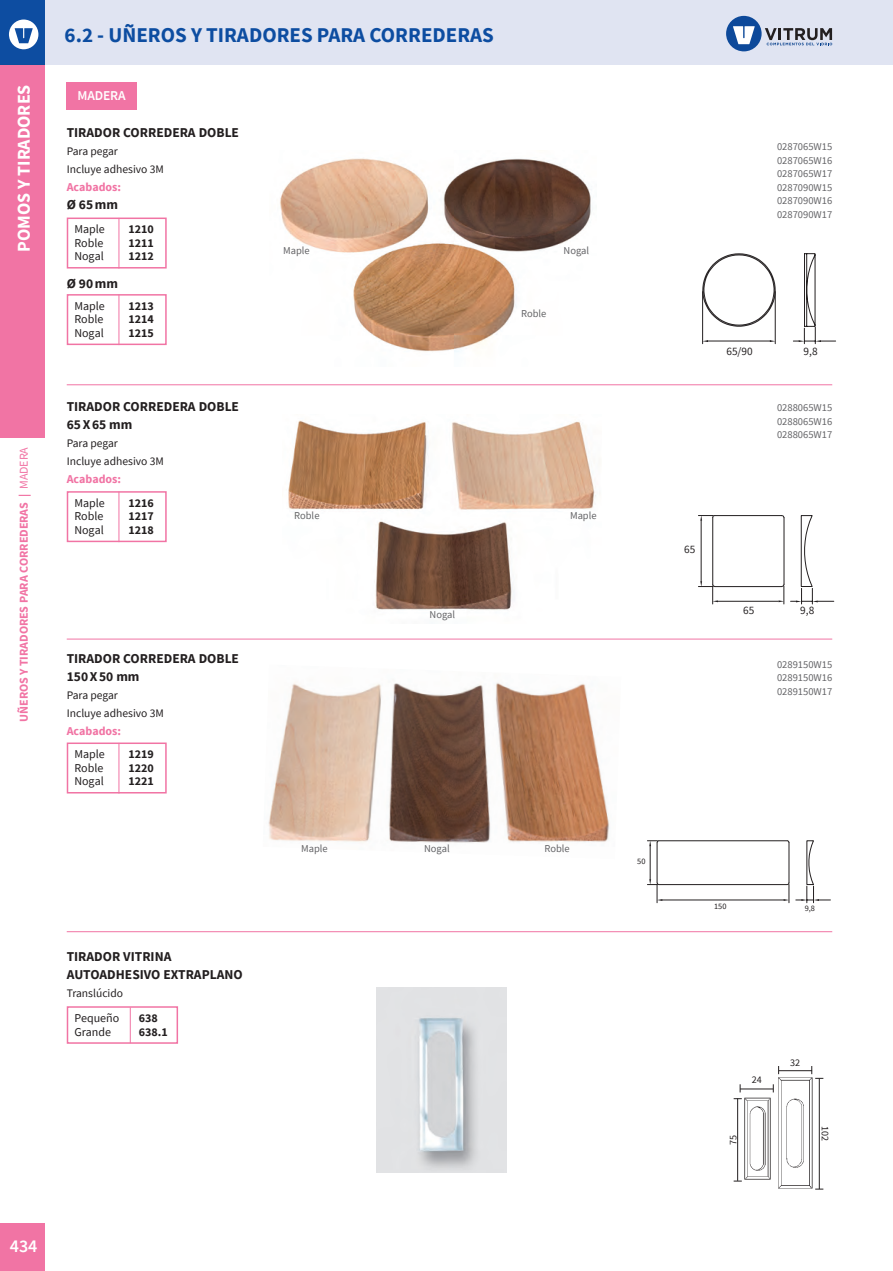
<style>
.page{position:relative;width:893px;height:1271px;background:#fff}
.page>*{position:absolute;margin:0;border:0;box-sizing:border-box;transform-origin:0 0}
.t1{font:700 21px "Source Sans Pro";color:#0d4da1}
.t2{font:700 18px "Source Sans Pro";color:#fff}
.t3{font:600 18px "Source Sans Pro";color:#fff}
.t4{font:700 13.5px/18px "Source Sans Pro";color:#231f20}
.t5{font:600 13.5px "Source Sans Pro";letter-spacing:-.01em;color:#fff}
.t6{font:12px/13.5px "Source Sans Pro";color:#231f20}
.t7{font:700 12px "Source Sans Pro";letter-spacing:-.01em;color:#f174a4}
.t8{font:700 12px/13.5px "Source Sans Pro";color:#231f20;text-align:justify}
.t9{font:11.55px/18px "Source Sans Pro";color:#231f20}
.t10{font:11.25px "Source Sans Pro";color:#231f20}
.t11{font:10.5px/13.5px "Source Sans Pro";color:#636366;text-align:justify}
.t12{font:10.05px "Source Sans Pro";color:#231f20}
.t13{font:8.25px "Source Sans Pro";color:#231f20}
.s1{font-weight:400}
</style>
<div class="page">
<div style="left:0;top:0;width:44px;height:438px;background:#f174a4"></div>
<div style="left:0;top:1222px;width:44px;height:48px;background:#f174a4"></div>
<div style="left:44px;top:0;width:849px;height:64px;background:#e0e4f2"></div>
<div style="left:0;top:0;width:44px;height:64px;background:#0d4da1"></div>
<hr style="left:0;top:64px;width:44px;height:1px;background:#0d4d9a">
<svg style="left:9px;top:19px;width:30px;height:30px"></svg>
<hr style="left:67px;top:638px;width:765px;height:1px;background:#f174a4">
<hr style="left:67px;top:384px;width:765px;height:1px;background:#f174a4">
<div style="left:67px;top:82px;width:70px;height:27px;background:#f174a4"></div>
<div style="left:67px;top:217px;width:100px;height:51px;border:2px solid #f174a4"></div>
<hr style="left:119px;top:218px;width:1px;height:50px;background:#f174a4">
<div style="left:67px;top:491px;width:100px;height:51px;border:2px solid #f174a4"></div>
<hr style="left:119px;top:491px;width:1px;height:51px;background:#f174a4">
<div style="left:67px;top:742px;width:100px;height:51px;border:2px solid #f174a4"></div>
<hr style="left:119px;top:742px;width:1px;height:51px;background:#f174a4">
<div style="left:67px;top:294px;width:100px;height:51px;border:2px solid #f174a4"></div>
<hr style="left:119px;top:294px;width:1px;height:51px;background:#f174a4">
<svg style="left:702px;top:253px;width:74px;height:74px"></svg>
<hr style="left:702px;top:291px;width:1px;height:52px;background:#231f20">
<hr style="left:775px;top:291px;width:1px;height:52px;background:#231f20">
<hr style="left:707px;top:341px;width:64px;height:1px;background:#231f20">
<svg style="left:793px;top:253px;width:43px;height:90px"></svg>
<svg style="left:698px;top:515px;width:136px;height:89px"></svg>
<hr style="left:659px;top:884px;width:128px;height:1px;background:#231f20">
<hr style="left:659px;top:840px;width:128px;height:1px;background:#231f20">
<hr style="left:657px;top:842px;width:1px;height:40px;background:#231f20">
<hr style="left:650px;top:846px;width:1px;height:33px;background:#231f20">
<svg style="left:647px;top:840px;width:12px;height:6px"></svg>
<hr style="left:662px;top:899px;width:121px;height:1px;background:#231f20">
<svg style="left:647px;top:879px;width:15px;height:23px"></svg>
<svg style="left:783px;top:840px;width:7px;height:62px"></svg>
<svg style="left:796px;top:840px;width:34px;height:62px"></svg>
<img style="left:280px;top:158px;width:311px;height:194px">
<img style="left:288px;top:420px;width:308px;height:190px">
<img style="left:268px;top:682px;width:342px;height:161px">
<div style="left:67px;top:1006px;width:111px;height:37px;border:2px solid #f174a4"></div>
<hr style="left:130px;top:1007px;width:1px;height:35px;background:#f174a4">
<hr style="left:67px;top:931px;width:765px;height:1px;background:#f174a4">
<img style="left:377px;top:987px;width:130px;height:184px">
<img style="left:741px;top:1084px;width:32px;height:98px">
<hr style="left:740px;top:1088px;width:33px;height:1px;background:#231f20">
<hr style="left:737px;top:1098px;width:1px;height:82px;background:#231f20">
<img style="left:778px;top:1066px;width:46px;height:124px">
<hr style="left:779px;top:1070px;width:33px;height:1px;background:#231f20">
<hr style="left:819px;top:1078px;width:1px;height:110px;background:#231f20">
<svg style="left:811px;top:1066px;width:12px;height:12px"></svg>
<svg style="left:765px;top:28px;width:67px;height:17px"></svg>
<div style="left:726px;top:16px;width:36px;height:36px;background:#0d499a;border-radius:50%"></div>
<svg style="left:733px;top:26px;width:22px;height:18px"></svg>
<h2 class="t2" style="left:12px;top:252px;width:169px;rotate:-90deg">POMOS Y TIRADORES</h2>
<p class="t7" style="left:16px;top:721px;width:276px;rotate:-90deg">UÑEROS Y TIRADORES PARA CORREDERAS | <span class="s1">MADERA</span></p>
<h1 class="t1" style="left:65px;top:21px;width:431px">6.2 - UÑEROS Y TIRADORES PARA CORREDERAS</h1>
<p class="t5" style="left:77px;top:87px;width:50px">MADERA</p>
<p class="t4" style="left:67px;top:123px;width:174px">TIRADOR CORREDERA DOBLE</p>
<p class="t9" style="left:67px;top:141px;width:99px">Para pegar<br>Incluye adhesivo 3M</p>
<p class="t7" style="left:67px;top:179px;width:56px">Acabados:</p>
<p class="t4" style="left:67px;top:195px;width:53px">Ø 65 mm</p>
<p class="t6" style="left:74px;top:222px;width:32px">Maple<br>Roble<br>Nogal</p>
<p class="t8" style="left:128px;top:222px;width:27px">1210<br>1211<br>1212</p>
<p class="t4" style="left:67px;top:274px;width:53px">Ø 90 mm</p>
<p class="t6" style="left:74px;top:299px;width:32px">Maple<br>Roble<br>Nogal</p>
<p class="t8" style="left:128px;top:299px;width:27px">1213<br>1214<br>1215</p>
<p class="t4" style="left:67px;top:397px;width:174px">TIRADOR CORREDERA DOBLE<br>65 X 65 mm</p>
<p class="t9" style="left:67px;top:434px;width:99px">Para pegar<br>Incluye adhesivo 3M</p>
<p class="t7" style="left:67px;top:471px;width:56px">Acabados:</p>
<p class="t6" style="left:74px;top:496px;width:32px">Maple<br>Roble<br>Nogal</p>
<p class="t8" style="left:128px;top:496px;width:27px">1216<br>1217<br>1218</p>
<p class="t4" style="left:67px;top:649px;width:174px">TIRADOR CORREDERA DOBLE<br>150 X 50 mm</p>
<p class="t9" style="left:67px;top:686px;width:99px">Para pegar<br>Incluye adhesivo 3M</p>
<p class="t7" style="left:67px;top:723px;width:56px">Acabados:</p>
<p class="t6" style="left:74px;top:747px;width:32px">Maple<br>Roble<br>Nogal</p>
<p class="t8" style="left:128px;top:747px;width:27px">1219<br>1220<br>1221</p>
<p class="t11" style="left:283px;top:243px;width:28px">Maple</p>
<p class="t11" style="left:564px;top:243px;width:27px">Nogal</p>
<p class="t11" style="left:521px;top:306px;width:27px">Roble</p>
<p class="t11" style="left:294px;top:508px;width:27px">Roble</p>
<p class="t11" style="left:570px;top:508px;width:28px">Maple</p>
<p class="t11" style="left:429px;top:607px;width:27px">Nogal</p>
<p class="t11" style="left:301px;top:841px;width:28px">Maple</p>
<p class="t11" style="left:424px;top:841px;width:27px">Nogal</p>
<p class="t11" style="left:544px;top:841px;width:27px">Roble</p>
<p class="t4" style="left:67px;top:946px;width:177px">TIRADOR VITRINA<br>AUTOADHESIVO EXTRAPLANO</p>
<p class="t9" style="left:67px;top:983px;width:58px">Translúcido</p>
<p class="t6" style="left:74px;top:1010px;width:46px">Pequeño<br>Grande</p>
<p class="t8" style="left:139px;top:1010px;width:30px">638<br>638.1</p>
<h2 class="t3" style="left:10px;top:1233px;width:29px">434</h2>
<p class="t11" style="left:777px;top:139px;width:57px">0287065W15<br>0287065W16<br>0287065W17<br>0287090W15<br>0287090W16<br>0287090W17</p>
<p class="t10" style="left:726px;top:344px;width:28px">65/90</p>
<p class="t10" style="left:803px;top:344px;width:15px">9,8</p>
<p class="t11" style="left:777px;top:400px;width:57px">0288065W15<br>0288065W16<br>0288065W17</p>
<p class="t10" style="left:684px;top:541px;width:13px">65</p>
<p class="t10" style="left:743px;top:603px;width:13px">65</p>
<p class="t10" style="left:800px;top:603px;width:15px">9,8</p>
<p class="t11" style="left:777px;top:657px;width:57px">0289150W15<br>0289150W16<br>0289150W17</p>
<p class="t13" style="left:637px;top:855px;width:10px">50</p>
<p class="t13" style="left:714px;top:901px;width:14px">150</p>
<p class="t13" style="left:805px;top:903px;width:12px">9,8</p>
<p class="t12" style="left:752px;top:1072px;width:12px">24</p>
<p class="t12" style="left:726px;top:1145px;width:12px;rotate:-90deg">75</p>
<p class="t12" style="left:790px;top:1056px;width:12px">32</p>
<p class="t12" style="left:832px;top:1126px;width:17px;rotate:90deg">102</p>
</div>
